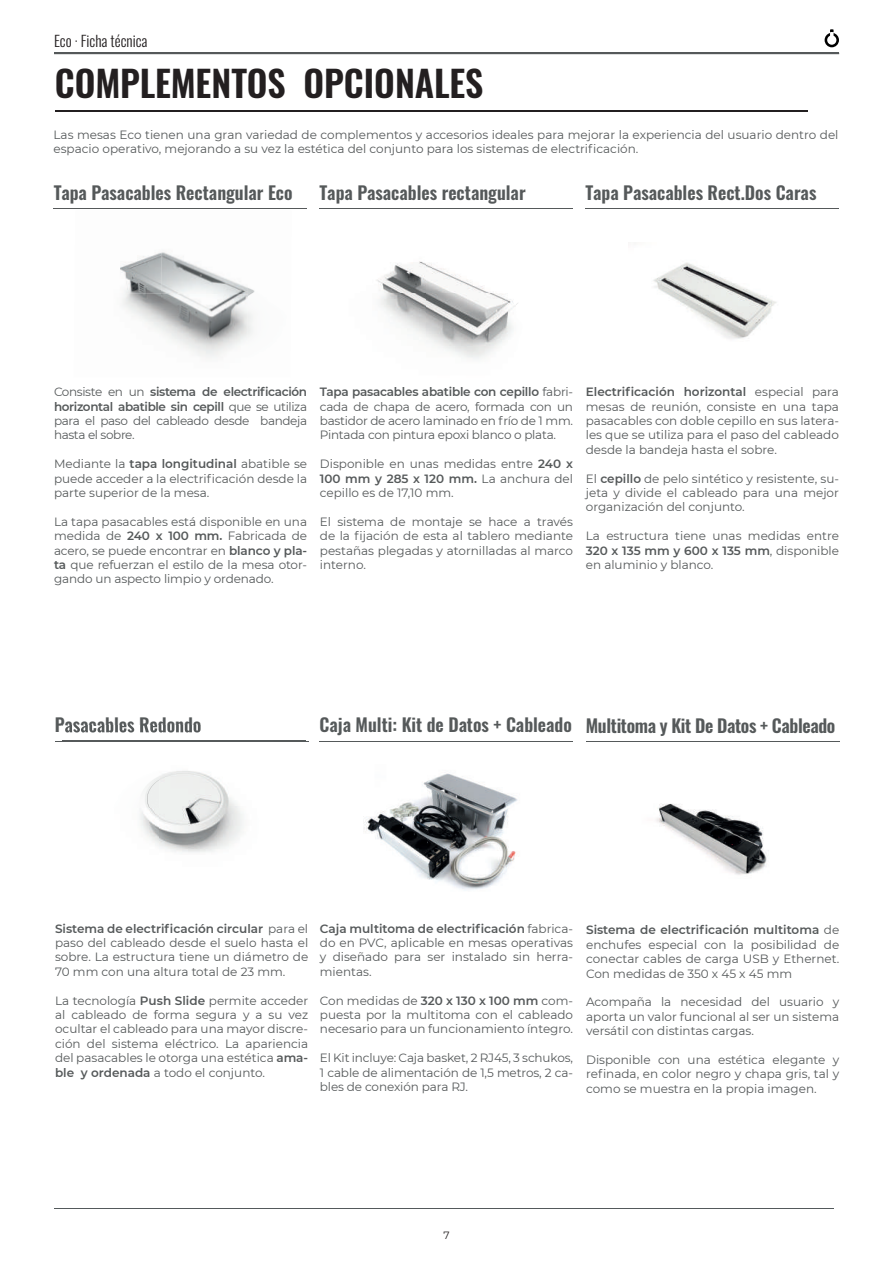
<style>
.page{position:relative;width:893px;height:1263px;background:#fff}
.page>*{position:absolute;margin:0;border:0;box-sizing:border-box;transform-origin:0 0}
.t1{font:600 36px "Oswald";color:#231f20}
.t2{font:600 18px "Oswald";color:#55595a}
.t3{font:600 18px "Oswald";letter-spacing:-.02em;color:#55595a}
.t4{font:300 15px "Oswald";color:#231f20}
.t5{font:12px/14.4px "Montserrat";color:#55595a;text-align:justify}
.t6{font:10.5px "Montserrat";color:#231f20}
.s1{font-weight:600}
</style>
<div class="page">
<svg style="left:54px;top:53px;width:785px;height:1px"></svg>
<svg style="left:825px;top:29px;width:14px;height:18px"></svg>
<hr style="left:54px;top:1208px;width:779px;height:1px;background:#53595b">
<hr style="left:55px;top:741px;width:253px;height:1px;background:#55595a">
<img style="left:62px;top:732px;width:97px;height:114px">
<img style="left:159px;top:732px;width:146px;height:121px">
<img style="left:62px;top:741px;width:243px;height:1px">
<img style="left:62px;top:725px;width:139px;height:7px">
<hr style="left:55px;top:110px;width:753px;height:1px;background:#231f20">
<hr style="left:54px;top:208px;width:253px;height:1px;background:#55595a">
<hr style="left:320px;top:208px;width:253px;height:1px;background:#55595a">
<hr style="left:585px;top:208px;width:254px;height:1px;background:#55595a">
<img style="left:120px;top:252px;width:127px;height:106px">
<img style="left:247px;top:287px;width:8px;height:51px">
<img style="left:376px;top:261px;width:142px;height:98px">
<img style="left:653px;top:262px;width:124px;height:77px">
<img style="left:656px;top:803px;width:113px;height:72px">
<hr style="left:586px;top:741px;width:253px;height:1px;background:#55595a">
<hr style="left:320px;top:741px;width:253px;height:1px;background:#55595a">
<img style="left:364px;top:773px;width:153px;height:117px">
<p class="t4" style="left:54px;top:28px;width:95px">Eco · Ficha técnica</p>
<h1 class="t1" style="left:55px;top:51px;width:430px">COMPLEMENTOS OPCIONALES</h1>
<p class="t5" style="left:53px;top:127px;width:786px">Las mesas Eco tienen una gran variedad de complementos y accesorios ideales para mejorar la experiencia del usuario dentro del espacio operativo, mejorando a su vez la estética del conjunto para los sistemas de electrificación.</p>
<h2 class="t2" style="left:54px;top:177px;width:240px">Tapa Pasacables Rectangular Eco</h2>
<h2 class="t2" style="left:320px;top:177px;width:208px">Tapa Pasacables rectangular</h2>
<h2 class="t2" style="left:585px;top:177px;width:232px">Tapa Pasacables Rect.Dos Caras</h2>
<p class="t5" style="left:54px;top:384px;width:255px">Consiste en un <span class="s1">sistema de electrificación horizontal abatible sin cepill</span> que se utiliza para el paso del cableado desde bandeja hasta el sobre.</p>
<p class="t5" style="left:54px;top:456px;width:255px">Mediante la <span class="s1">tapa longitudinal</span> abatible se puede acceder a la electrificación desde la parte superior de la mesa.</p>
<p class="t5" style="left:54px;top:514px;width:255px">La tapa pasacables está disponible en una medida de <span class="s1">240 x 100 mm.</span> Fabricada de acero, se puede encontrar en <span class="s1">blanco y pla&shy;ta</span> que refuerzan el estilo de la mesa otor&shy;gando un aspecto limpio y ordenado.</p>
<p class="t5" style="left:320px;top:384px;width:255px"><span class="s1">Tapa pasacables abatible con cepillo</span> fabri&shy;cada de chapa de acero, formada con un bastidor de acero laminado en frío de 1 mm.<br>Pintada con pintura epoxi blanco o plata.</p>
<p class="t5" style="left:320px;top:456px;width:255px">Disponible en unas medidas entre <span class="s1">240 x 100 mm y 285 x 120 mm.</span> La anchura del cepillo es de 17,10 mm.</p>
<p class="t5" style="left:320px;top:514px;width:255px">El sistema de montaje se hace a través de la fijación de esta al tablero mediante pestañas plegadas y atornilladas al marco interno.</p>
<p class="t5" style="left:586px;top:384px;width:255px"><span class="s1">Electrificación horizontal</span> especial para mesas de reunión, consiste en una tapa pasacables con doble cepillo en sus latera&shy;les que se utiliza para el paso del cableado desde la bandeja hasta el sobre.</p>
<p class="t5" style="left:586px;top:471px;width:255px">El <span class="s1">cepillo</span> de pelo sintético y resistente, su&shy;jeta y divide el cableado para una mejor organización del conjunto.</p>
<p class="t5" style="left:586px;top:528px;width:255px">La estructura tiene unas medidas entre <span class="s1">320 x 135 mm y 600 x 135 mm</span>, disponible en aluminio y blanco.</p>
<h2 class="t2" style="left:55px;top:709px;width:148px">Pasacables Redondo</h2>
<h2 class="t2" style="left:320px;top:709px;width:254px">Caja Multi: Kit de Datos + Cableado</h2>
<h2 class="t3" style="left:586px;top:709px;width:251px">Multitoma y Kit De Datos + Cableado</h2>
<p class="t5" style="left:55px;top:921px;width:255px"><span class="s1">Sistema de electrificación circular</span> para el paso del cableado desde el suelo hasta el sobre. La estructura tiene un diámetro de 70 mm con una altura total de 23 mm.</p>
<p class="t5" style="left:55px;top:993px;width:255px">La tecnología <span class="s1">Push Slide</span> permite acceder al cableado de forma segura y a su vez ocultar el cableado para una mayor discre&shy;ción del sistema eléctrico. La apariencia del pasacables le otorga una estética <span class="s1">ama&shy;ble y ordenada</span> a todo el conjunto.</p>
<p class="t5" style="left:320px;top:921px;width:255px"><span class="s1">Caja multitoma de electrificación</span> fabrica&shy;do en PVC, aplicable en mesas operativas y diseñado para ser instalado sin herra&shy;mientas.</p>
<p class="t5" style="left:320px;top:993px;width:255px">Con medidas de <span class="s1">320 x 130 x 100 mm</span> com&shy;puesta por la multitoma con el cableado necesario para un funcionamiento íntegro.</p>
<p class="t5" style="left:320px;top:1050px;width:255px">El Kit incluye: Caja basket, 2 RJ45, 3 schukos, 1 cable de alimentación de 1,5 metros, 2 ca&shy;bles de conexión para RJ.</p>
<p class="t5" style="left:586px;top:922px;width:255px"><span class="s1">Sistema de electrificación multitoma</span> de enchufes especial con la posibilidad de conectar cables de carga USB y Ethernet.<br>Con medidas de 350 x 45 x 45 mm</p>
<p class="t5" style="left:586px;top:994px;width:255px">Acompaña la necesidad del usuario y aporta un valor funcional al ser un sistema versátil con distintas cargas.</p>
<p class="t5" style="left:586px;top:1052px;width:255px">Disponible con una estética elegante y refinada, en color negro y chapa gris, tal y como se muestra en la propia imagen.</p>
<p class="t6" style="left:443px;top:1228px;width:8px">7</p>
</div>
